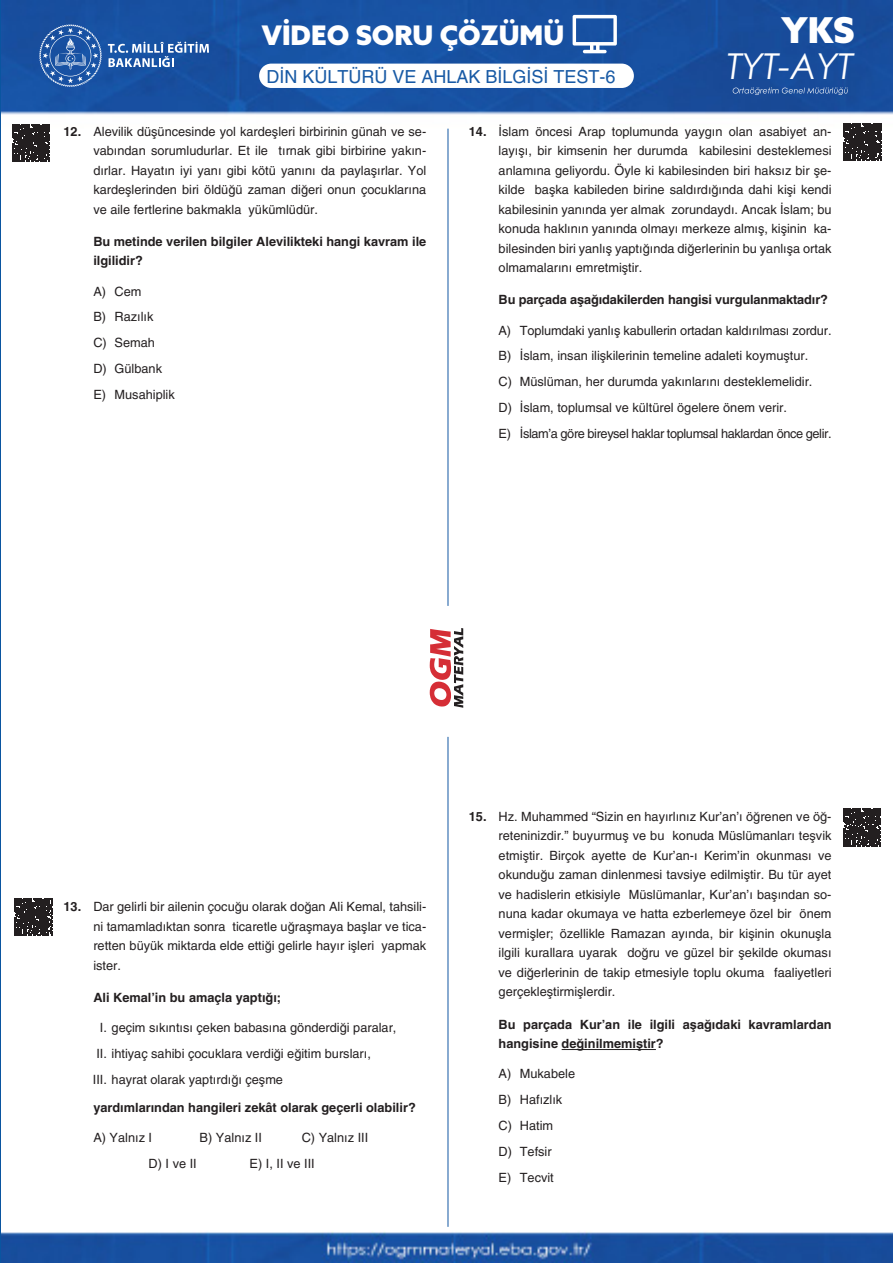
<style>
.page{position:relative;width:893px;height:1263px;background:#fff}
.page>*{position:absolute;margin:0;border:0;box-sizing:border-box;transform-origin:0 0}
.t1{font:italic 35.7px "Century Gothic";color:#fff}
.t2{font:900 35.7px "Azo Sans";color:#fff}
.t3{font:900 27px "Azo Sans";color:#fff}
.t4{font:18px "Helveticasinav";color:#185aa5}
.SORU__NORMAL{font:12.75px/19.5px "Helveticasinav";color:#231f20;text-align:justify}
.CEVAP_5_Lİ__Y{font:12.75px "Helveticasinav";color:#231f20}
.SORU__Y{font:700 12.75px/19.5px "Helveticasinav";color:#231f20}
.I__II__III__Y{font:12.75px "Helveticasinav";color:#231f20}
.CEVAP_5_Lİ__Y-2{font:12.75px "Helveticasinav";letter-spacing:-.03em;color:#231f20}
.CEVAP_3_LÜ__Y{font:12.75px "Helveticasinav";color:#231f20}
.s1{font-weight:700}
</style>
<div class="page">
<img style="left:2px;top:0;width:891px;height:1263px">
<hr style="left:448px;top:129px;width:1px;height:477px;background:#1358a3">
<hr style="left:448px;top:737px;width:1px;height:490px;background:#1358a3">
<svg style="left:39px;top:24px;width:63px;height:63px;background:#3a6bb0"></svg>
<svg style="left:108px;top:42px;width:101px;height:25px;background:#5780bb"></svg>
<svg style="left:430px;top:627px;width:33px;height:81px"></svg>
<svg style="left:733px;top:87px;width:115px;height:8px"></svg>
<div style="left:259px;top:64px;width:375px;height:24px;background:#fff;border-radius:12px"></div>
<svg style="left:573px;top:15px;width:44px;height:38px"></svg>
<hr style="left:562px;top:1049px;width:94px;height:1px;background:#231f20">
<svg style="left:843px;top:123px;width:38px;height:38px"></svg>
<svg style="left:12px;top:124px;width:38px;height:38px"></svg>
<svg style="left:14px;top:898px;width:38px;height:38px"></svg>
<svg style="left:843px;top:809px;width:38px;height:37px"></svg>
<h2 class="t3" style="left:262px;top:17px;width:304px">VİDEO SORU ÇÖZÜMÜ</h2>
<h3 class="t4" style="left:266px;top:66px;width:351px">DİN KÜLTÜRÜ VE AHLAK BİLGİSİ TEST-6</h3>
<h1 class="t2" style="left:781px;top:6px;width:75px">YKS</h1>
<h1 class="t1" style="left:727px;top:41px;width:128px">TYT-AYT</h1>
<p class="SORU__NORMAL" style="left:93px;top:122px;width:334px;text-indent:-30px"><span class="s1">12.</span> Alevilik düşüncesinde yol kardeşleri birbirinin günah ve se&shy;vabından sorumludurlar. Et ile tırnak gibi birbirine yakın&shy;dırlar. Hayatın iyi yanı gibi kötü yanını da paylaşırlar. Yol kardeşlerinden biri öldüğü zaman diğeri onun çocuklarına ve aile fertlerine bakmakla yükümlüdür.</p>
<p class="SORU__Y" style="left:93px;top:232px;width:334px">Bu metinde verilen bilgiler Alevilikteki hangi kavram ile ilgilidir?</p>
<p class="CEVAP_5_Lİ__Y" style="left:93px;top:284px;width:50px">A) Cem</p>
<p class="CEVAP_5_Lİ__Y" style="left:93px;top:310px;width:62px">B) Razılık</p>
<p class="CEVAP_5_Lİ__Y" style="left:93px;top:335px;width:63px">C) Semah</p>
<p class="CEVAP_5_Lİ__Y" style="left:93px;top:361px;width:70px">D) Gülbank</p>
<p class="CEVAP_5_Lİ__Y" style="left:93px;top:387px;width:83px">E) Musahiplik</p>
<p class="SORU__NORMAL" style="left:499px;top:122px;width:334px;text-indent:-30px"><span class="s1">14.</span> İslam öncesi Arap toplumunda yaygın olan asabiyet an&shy;layışı, bir kimsenin her durumda kabilesini desteklemesi anlamına geliyordu. Öyle ki kabilesinden biri haksız bir şe&shy;kilde başka kabileden birine saldırdığında dahi kişi kendi kabilesinin yanında yer almak zorundaydı. Ancak İslam; bu konuda haklının yanında olmayı merkeze almış, kişinin ka&shy;bilesinden biri yanlış yaptığında diğerlerinin bu yanlışa ortak olmamalarını emretmiştir.</p>
<p class="SORU__Y" style="left:499px;top:290px;width:331px">Bu parçada aşağıdakilerden hangisi vurgulanmaktadır?</p>
<p class="CEVAP_5_Lİ__Y" style="left:499px;top:323px;width:334px">A) Toplumdaki yanlış kabullerin ortadan kaldırılması zordur.</p>
<p class="CEVAP_5_Lİ__Y" style="left:499px;top:349px;width:311px">B) İslam, insan ilişkilerinin temeline adaleti koymuştur.</p>
<p class="CEVAP_5_Lİ__Y" style="left:499px;top:374px;width:315px">C) Müslüman, her durumda yakınlarını desteklemelidir.</p>
<p class="CEVAP_5_Lİ__Y" style="left:499px;top:400px;width:290px">D) İslam, toplumsal ve kültürel ögelere önem verir.</p>
<p class="CEVAP_5_Lİ__Y-2" style="left:499px;top:426px;width:334px">E) İslam’a göre bireysel haklar toplumsal haklardan önce gelir.</p>
<p class="SORU__NORMAL" style="left:93px;top:897px;width:334px;text-indent:-30px"><span class="s1">13.</span> Dar gelirli bir ailenin çocuğu olarak doğan Ali Kemal, tahsili&shy;ni tamamladıktan sonra ticaretle uğraşmaya başlar ve tica&shy;retten büyük miktarda elde ettiği gelirle hayır işleri yapmak ister.</p>
<p class="SORU__Y" style="left:93px;top:987px;width:189px">Ali Kemal’in bu amaçla yaptığı;</p>
<p class="I__II__III__Y" style="left:100px;top:1020px;width:298px">I. geçim sıkıntısı çeken babasına gönderdiği paralar,</p>
<p class="I__II__III__Y" style="left:96px;top:1046px;width:276px">II. ihtiyaç sahibi çocuklara verdiği eğitim bursları,</p>
<p class="I__II__III__Y" style="left:93px;top:1072px;width:192px">III. hayrat olarak yaptırdığı çeşme</p>
<p class="SORU__Y" style="left:93px;top:1097px;width:324px">yardımlarından hangileri zekât olarak geçerli olabilir?</p>
<p class="CEVAP_3_LÜ__Y" style="left:93px;top:1130px;width:60px">A) Yalnız I</p>
<p class="CEVAP_3_LÜ__Y" style="left:200px;top:1130px;width:64px">B) Yalnız II</p>
<p class="CEVAP_3_LÜ__Y" style="left:302px;top:1130px;width:68px">C) Yalnız III</p>
<p class="CEVAP_3_LÜ__Y" style="left:149px;top:1156px;width:50px">D) I ve II</p>
<p class="CEVAP_3_LÜ__Y" style="left:250px;top:1156px;width:67px">E) I, II ve III</p>
<p class="SORU__NORMAL" style="left:499px;top:807px;width:334px;text-indent:-30px"><span class="s1">15.</span> Hz. Muhammed “Sizin en hayırlınız Kur’an’ı öğrenen ve öğ&shy;reteninizdir.” buyurmuş ve bu konuda Müslümanları teşvik etmiştir. Birçok ayette de Kur’an-ı Kerim’in okunması ve okunduğu zaman dinlenmesi tavsiye edilmiştir. Bu tür ayet ve hadislerin etkisiyle Müslümanlar, Kur’an’ı başından so&shy;nuna kadar okumaya ve hatta ezberlemeye özel bir önem vermişler; özellikle Ramazan ayında, bir kişinin okunuşla ilgili kurallara uyarak doğru ve güzel bir şekilde okuması ve diğerlerinin de takip etmesiyle toplu okuma faaliyetleri gerçekleştirmişlerdir.</p>
<p class="SORU__Y" style="left:499px;top:1014px;width:334px">Bu parçada Kur’an ile ilgili aşağıdaki kavramlardan hangisine değinilmemiştir?</p>
<p class="CEVAP_5_Lİ__Y" style="left:499px;top:1066px;width:78px">A) Mukabele</p>
<p class="CEVAP_5_Lİ__Y" style="left:499px;top:1092px;width:65px">B) Hafızlık</p>
<p class="CEVAP_5_Lİ__Y" style="left:499px;top:1118px;width:56px">C) Hatim</p>
<p class="CEVAP_5_Lİ__Y" style="left:499px;top:1144px;width:55px">D) Tefsir</p>
<p class="CEVAP_5_Lİ__Y" style="left:499px;top:1170px;width:57px">E) Tecvit</p>
</div>
